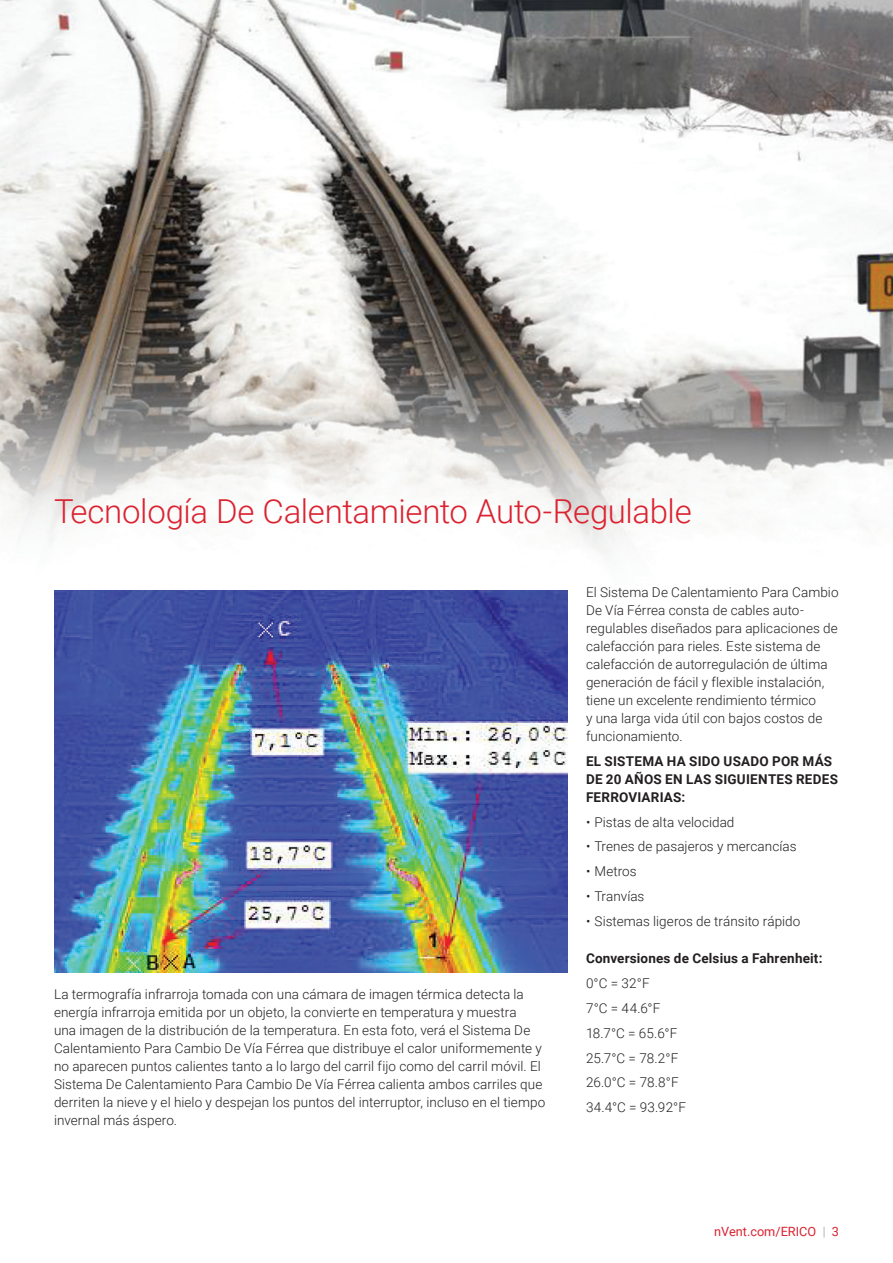
<style>
.page{position:relative;width:893px;height:1263px;background:#fff}
.page>*{position:absolute;margin:0;border:0;box-sizing:border-box;transform-origin:0 0}
.t1{font:300 33px "Roboto";letter-spacing:-.01em;color:#db2230}
.t2{font:300 13.5px/18px "Roboto";letter-spacing:.005em;color:#231f20}
.t3{font:700 13.5px/18px "Roboto";letter-spacing:.015em;color:#231f20}
.t4{font:12.75px "Roboto";color:#db2230}
.s1{font-weight:300;color:#8f959e}
</style>
<div class="page">
<img style="left:0;top:0;width:893px;height:554px">
<img style="left:54px;top:591px;width:513px;height:381px">
<h1 class="t1" style="left:54px;top:488px;width:639px">Tecnología De Calentamiento Auto-Regulable</h1>
<p class="t2" style="left:54px;top:984px;width:493px">La termografía infrarroja tomada con una cámara de imagen térmica detecta la energía infrarroja emitida por un objeto, la convierte en temperatura y muestra<br>una imagen de la distribución de la temperatura. En esta foto, verá el Sistema De Calentamiento Para Cambio De Vía Férrea que distribuye el calor uniformemente y no aparecen puntos calientes tanto a lo largo del carril fijo como del carril móvil. El Sistema De Calentamiento Para Cambio De Vía Férrea calienta ambos carriles que derriten la nieve y el hielo y despejan los puntos del interruptor, incluso en el tiempo invernal más áspero.</p>
<p class="t2" style="left:586px;top:583px;width:254px">El Sistema De Calentamiento Para Cambio De Vía Férrea consta de cables auto&shy;regulables diseñados para aplicaciones de calefacción para rieles. Este sistema de calefacción de autorregulación de última generación de fácil y flexible instalación, tiene un excelente rendimiento térmico<br>y una larga vida útil con bajos costos de funcionamiento.</p>
<p class="t3" style="left:586px;top:751px;width:253px">EL SISTEMA HA SIDO USADO POR MÁS<br>DE 20 AÑOS EN LAS SIGUIENTES REDES<br>FERROVIARIAS:</p>
<p class="t2" style="left:586px;top:812px;width:150px">• Pistas de alta velocidad</p>
<p class="t2" style="left:586px;top:837px;width:212px">• Trenes de pasajeros y mercancías</p>
<p class="t2" style="left:586px;top:862px;width:52px">• Metros</p>
<p class="t2" style="left:586px;top:887px;width:60px">• Tranvías</p>
<p class="t2" style="left:586px;top:911px;width:216px">• Sistemas ligeros de tránsito rápido</p>
<p class="t3" style="left:586px;top:949px;width:238px">Conversiones de Celsius a Fahrenheit:</p>
<p class="t2" style="left:586px;top:970px;width:102px;line-height:24.8px">0°C = 32°F<br>7°C = 44.6°F<br>18.7°C = 65.6°F<br>25.7°C = 78.2°F<br>26.0°C = 78.8°F<br>34.4°C = 93.92°F</p>
<p class="t4" style="left:714px;top:1223px;width:126px">nVent.com/ERICO <span class="s1">|</span> 3</p>
</div>
